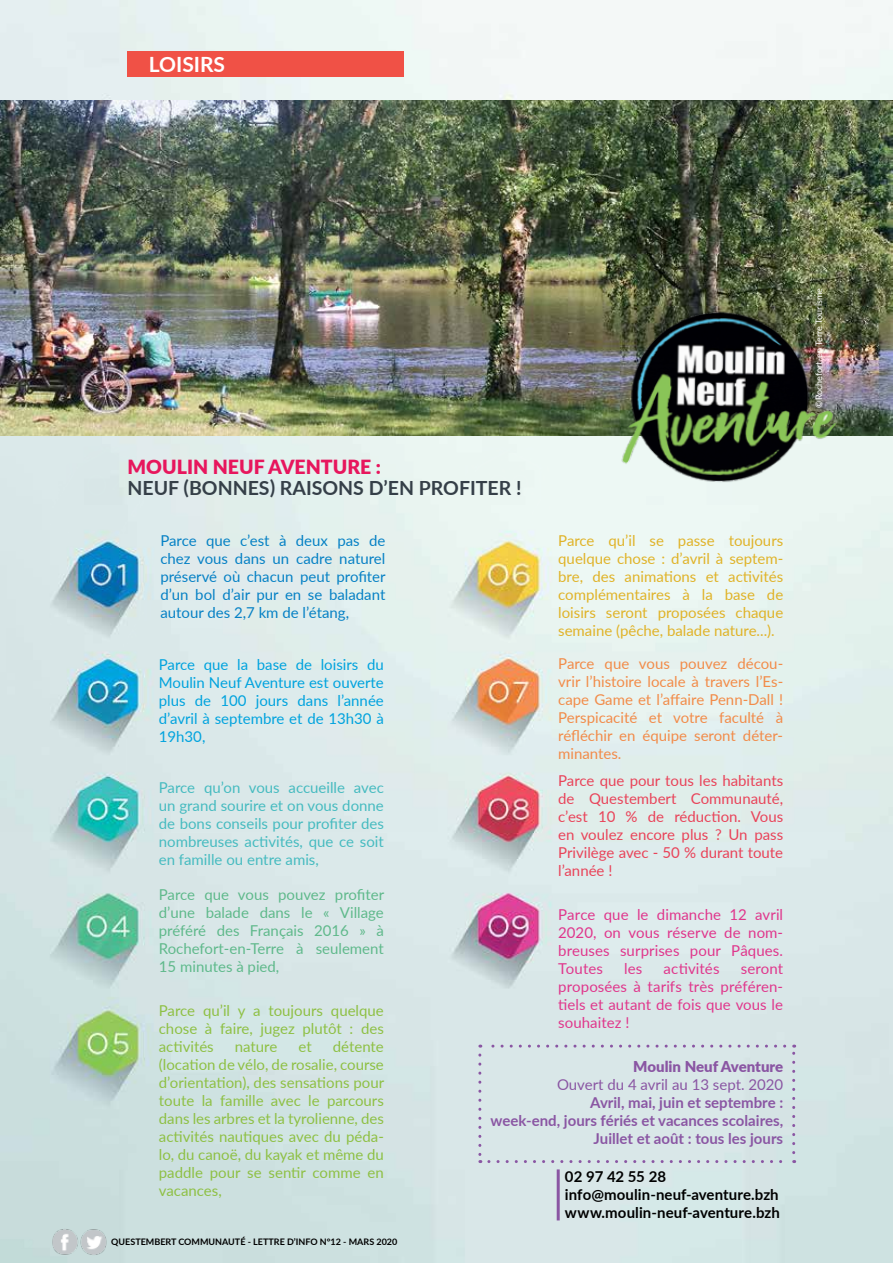
<style>
.page{position:relative;width:893px;height:1263px;background:#fff}
.page>*{position:absolute;margin:0;border:0;box-sizing:border-box;transform-origin:0 0}
.t1{font:700 21px "Lato";color:#fff}
.t2{font:700 19.5px "Lato";color:#353f48}
.t3{font:900 19.5px "Lato";color:#e7165d}
.t4{font:15px/18px "Lato";color:#8ec044;text-align:justify}
.t5{font:15px/18px "Lato";color:#e0b328;text-align:justify}
.t6{font:15px/18px "Lato";color:#f28c49;text-align:justify}
.t7{font:15px/18px "Lato";color:#e94359;text-align:justify}
.t8{font:15px/18px "Lato";color:#46bbc0;text-align:justify}
.t9{font:15px/18px "Lato";color:#0681c5;text-align:justify}
.t10{font:15px/18px "Lato";color:#5fb98b;text-align:justify}
.t11{font:15px/18px "Lato";color:#00a3de;text-align:justify}
.t12{font:15px/18px "Lato";letter-spacing:.005em;color:#e0368c;text-align:justify}
.t13{font:700 15px/18px "Lato";color:#8a56a3;text-align:right}
.t14{font:15px/18px "Lato";letter-spacing:.005em;color:#e0378c;text-align:justify}
.t15{font:700 15px/18px "Lato";letter-spacing:.005em;color:#000}
.t16{font:15px "Lato";color:#8a56a3}
.t17{font:900 15px "Lato";color:#8a56a3}
.t18{font:700 9px "Lato";color:#000}
.t19{font:9px "Lato";color:#fff}
.s1{color:#f28b49}
.s2{color:#e0368c}
</style>
<div class="page">
<img style="left:0;top:0;width:893px;height:100px">
<img style="left:0;top:435px;width:893px;height:828px">
<img style="left:0;top:100px;width:893px;height:335px">
<div style="left:128px;top:51px;width:276px;height:26px;background:#f05146"></div>
<svg style="left:478px;top:1055px;width:3px;height:108px"></svg>
<svg style="left:489px;top:1160px;width:306px;height:3px"></svg>
<svg style="left:792px;top:1044px;width:3px;height:109px"></svg>
<svg style="left:480px;top:1044px;width:305px;height:3px"></svg>
<hr style="left:557px;top:1169px;width:3px;height:51px;background:#8a56a3">
<img style="left:600px;top:307px;width:246px;height:199px">
<img style="left:51px;top:1224px;width:57px;height:34px">
<h1 class="t1" style="left:149px;top:49px;width:78px">LOISIRS</h1>
<h2 class="t3" style="left:128px;top:453px;width:255px">MOULIN NEUF AVENTURE :</h2>
<h2 class="t2" style="left:128px;top:474px;width:395px">NEUF (BONNES) RAISONS D’EN PROFITER !</h2>
<p class="t9" style="left:160px;top:531px;width:227px">Parce que c’est à deux pas de chez vous dans un cadre naturel préservé où chacun peut profiter d’un bol d’air pur en se baladant autour des 2,7 km de l’étang,</p>
<p class="t11" style="left:159px;top:654px;width:227px">Parce que la base de loisirs du Moulin Neuf Aventure est ouverte plus de 100 jours dans l’année d’avril à septembre et de 13h30 à 19h30,</p>
<p class="t8" style="left:159px;top:778px;width:227px">Parce qu’on vous accueille avec un grand sourire et on vous donne de bons conseils pour profiter des nombreuses activités, que ce soit en famille ou entre amis,</p>
<p class="t10" style="left:159px;top:885px;width:227px">Parce que vous pouvez profiter d’une balade dans le « Village préféré des Français 2016 » à Rochefort-en-Terre à seulement 15 minutes à pied,</p>
<p class="t4" style="left:159px;top:1001px;width:227px">Parce qu’il y a toujours quelque chose à faire, jugez plutôt : des activités</p>
<p class="t4" style="left:159px;top:1037px;width:227px;text-indent:174px">détente (location de vélo, de rosalie, course d’orientation), des sensations pour toute la famille avec le parcours dans les arbres et la tyrolienne, des activités nautiques avec du péda&shy;lo, du canoë, du kayak et même du paddle pour se sentir comme en vacances,</p>
<p class="t4" style="left:235px;top:1037px;width:44px">nature</p>
<p class="t4" style="left:298px;top:1037px;width:15px">et</p>
<p class="t18" style="left:111px;top:1235px;width:288px">QUESTEMBERT COMMUNAUTÉ - LETTRE D’INFO N°12 - MARS 2020</p>
<p class="t5" style="left:558px;top:531px;width:227px">Parce qu’il se passe toujours quelque chose : d’avril à septem&shy;bre, des animations et activités complémentaires à la base de loisirs seront proposées chaque semaine (pêche, balade nature...).</p>
<p class="t6" style="left:558px;top:654px;width:227px">Parce que vous pouvez décou&shy;vrir l’histoire locale à travers l’Es&shy;cape Game et l’affaire Penn-Dall !<br>Perspi<span class="s1">cacité et votre faculté à réfléchir en équipe seront déter&shy;minantes.</span></p>
<p class="t7" style="left:558px;top:771px;width:227px">Parce que pour tous les habitants de Questembert Communauté, c’est 10 % de réduction. Vous en voulez encore plus ? Un pass Privilège avec - 50 % durant toute l’année !</p>
<p class="t12" style="left:558px;top:905px;width:227px">Parce que le dimanche 12 avril 2020, on vous réserve de nom&shy;breuses surprises pour Pâques.<br>Toutes</p>
<p class="t12" style="left:624px;top:959px;width:20px">les</p>
<p class="t12" style="left:664px;top:959px;width:57px">activités</p>
<p class="t14" style="left:558px;top:959px;width:227px;text-indent:183px"><span class="s2">seront proposées à tarifs très</span> préféren&shy;tiels et autant de fois que vous le souhaitez !</p>
<p class="t17" style="left:633px;top:1055px;width:151px">Moulin Neuf Aventure</p>
<p class="t16" style="left:557px;top:1074px;width:228px">Ouvert du 4 avril au 13 sept. 2020</p>
<p class="t13" style="left:490px;top:1093px;width:294px">Avril, mai, juin et septembre :<br>week-end, jours fériés et vacances scolaires,<br>Juillet et août : tous les jours</p>
<p class="t15" style="left:565px;top:1166px;width:216px">02 97 42 55 28 info@moulin-neuf-aventure.bzh www.moulin-neuf-aventure.bzh</p>
<p class="t19" style="left:812px;top:408px;width:121px;rotate:-90deg">©Rochefort-en Terre Tourisme</p>
</div>
